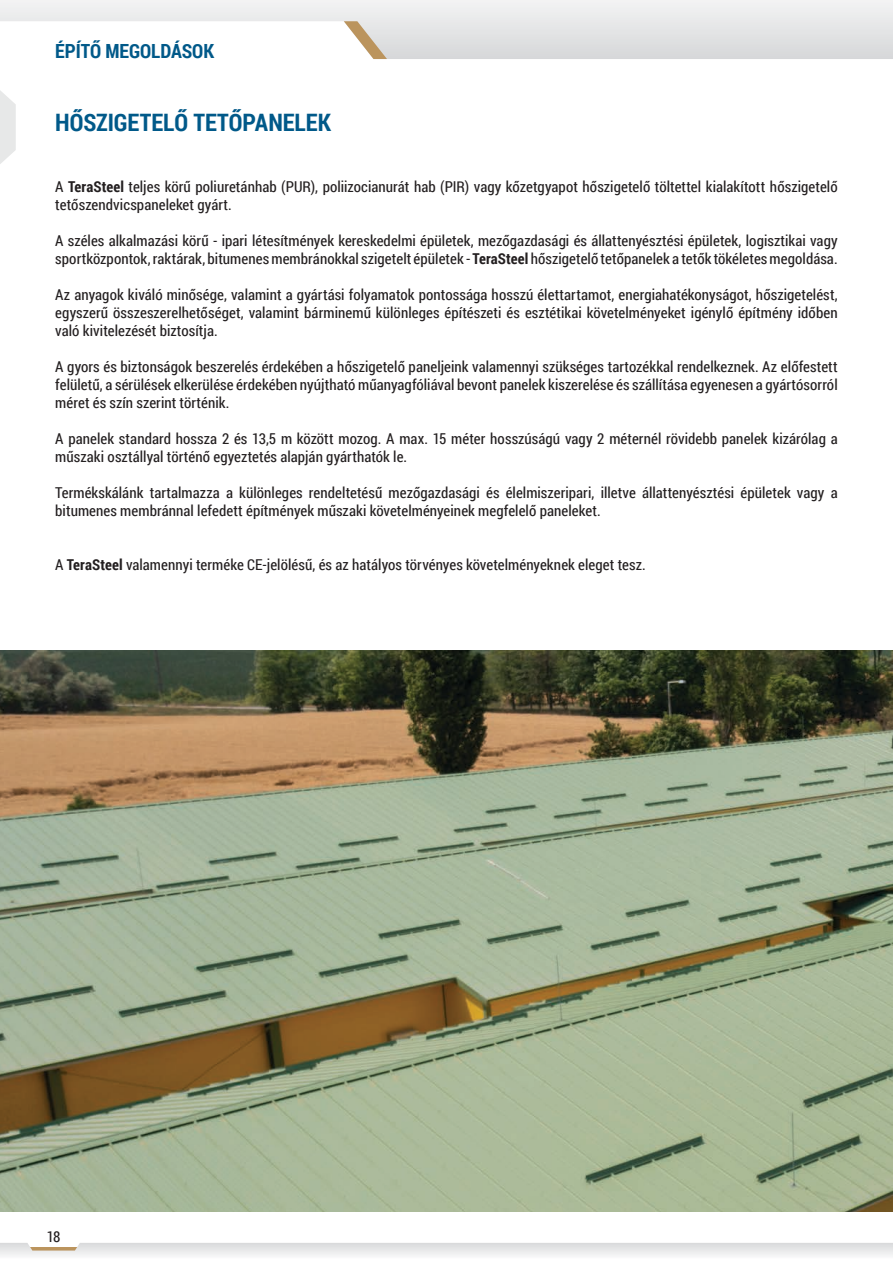
<style>
.page{position:relative;width:893px;height:1263px;background:#fff}
.page>*{position:absolute;margin:0;border:0;box-sizing:border-box;transform-origin:0 0}
.Title_16pt{font:700 24px "Roboto Condensed";color:#005989}
.t1{font:700 19.5px "Roboto Condensed";color:#005989}
.Paragraph_10pt{font:15px/18px "Roboto Condensed";letter-spacing:.005em;color:#231f20}
.s1{font-weight:700}
</style>
<div class="page">
<svg style="left:0;top:0;width:893px;height:59px"></svg>
<svg style="left:344px;top:21px;width:43px;height:38px"></svg>
<svg style="left:0;top:1243px;width:893px;height:13px"></svg>
<svg style="left:0;top:90px;width:16px;height:74px"></svg>
<img style="left:0;top:651px;width:893px;height:561px">
<h2 class="t1" style="left:55px;top:37px;width:160px">ÉPÍTŐ MEGOLDÁSOK</h2>
<p class="Title_16pt" style="left:55px;top:106px;width:277px">HŐSZIGETELŐ TETŐPANELEK</p>
<p class="Paragraph_10pt" style="left:55px;top:177px;width:784px">A <span class="s1">TeraSteel</span> teljes körű poliuretánhab (PUR), poliizocianurát hab (PIR) vagy kőzetgyapot hőszigetelő töltettel kialakított hőszigetelő tetőszendvicspaneleket gyárt.</p>
<p class="Paragraph_10pt" style="left:55px;top:231px;width:784px">A széles alkalmazási körű - ipari létesítmények kereskedelmi épületek, mezőgazdasági és állattenyésztési épületek, logisztikai vagy sportközpontok, raktárak, bitumenes membránokkal szigetelt épületek - <span class="s1">TeraSteel</span> hőszigetelő tetőpanelek a tetők tökéletes megoldása.</p>
<p class="Paragraph_10pt" style="left:55px;top:285px;width:784px;text-align:justify">Az anyagok kiváló minősége, valamint a gyártási folyamatok pontossága hosszú élettartamot, energiahatékonyságot, hőszigetelést, egyszerű összeszerelhetőséget, valamint bárminemű különleges építészeti és esztétikai követelményeket igénylő építmény időben való kivitelezését biztosítja.</p>
<p class="Paragraph_10pt" style="left:55px;top:357px;width:784px;text-align:justify">A gyors és biztonságok beszerelés érdekében a hőszigetelő paneljeink valamennyi szükséges tartozékkal rendelkeznek. Az előfestett felületű, a sérülések elkerülése érdekében nyújtható műanyagfóliával bevont panelek kiszerelése és szállítása egyenesen a gyártósorról méret és szín szerint történik.</p>
<p class="Paragraph_10pt" style="left:55px;top:429px;width:784px">A panelek standard hossza 2 és 13,5 m között mozog. A max. 15 méter hosszúságú vagy 2 méternél rövidebb panelek kizárólag a műszaki osztállyal történő egyeztetés alapján gyárthatók le.</p>
<p class="Paragraph_10pt" style="left:55px;top:483px;width:784px">Termékskálánk tartalmazza a különleges rendeltetésű mezőgazdasági és élelmiszeripari, illetve állattenyésztési épületek vagy a bitumenes membránnal lefedett építmények műszaki követelményeinek megfelelő paneleket.</p>
<p class="Paragraph_10pt" style="left:55px;top:555px;width:592px">A <span class="s1">TeraSteel</span> valamennyi terméke CE-jelölésű, és az hatályos törvényes követelményeknek eleget tesz.</p>
<p class="Paragraph_10pt" style="left:47px;top:1227px;width:15px">18</p>
</div>
